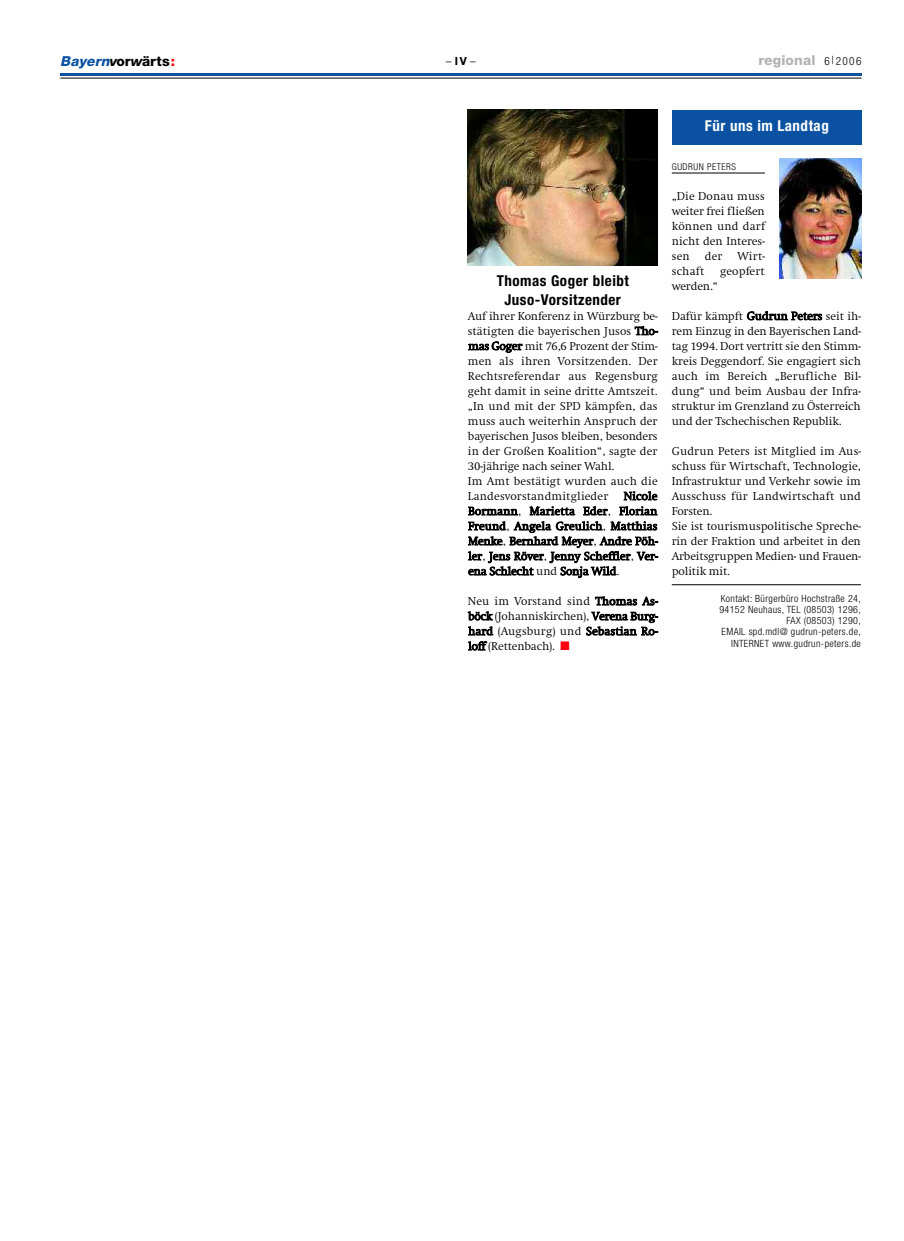
<style>
.page{position:relative;width:904px;height:1241px;background:#fff}
.page>*{position:absolute;margin:0;border:0;box-sizing:border-box;transform-origin:0 0}
.t1{font:700 condensed 15px/18.8px "Helvetica Neue";letter-spacing:.035em;color:#000;text-align:center}
.t2{font:700 condensed 15px "Helvetica Neue";letter-spacing:.035em;color:#fff}
.t3{font:800 13.75px "Helvetica Logo VW";letter-spacing:-.005em;color:#000}
.t4{font:800 13.75px "Helvetica Neue";letter-spacing:.01em;color:#b3b3b3}
.t5{font:300 11.88px/15px "Swift EF";color:#000;text-align:justify}
.t6{font:300 11.25px "Helvetica Neue";color:#000}
.t7{font:300 condensed 10px/11.2px "Helvetica Neue";letter-spacing:.04em;color:#000;text-align:right}
.t8{font:300 condensed 9.38px "Helvetica Neue";letter-spacing:.06em;color:#000}
.s1{font-style:italic;color:#0a51a1}
.s2{color:#ff000f}
.s3{font-weight:700}
.s4{font-weight:300;font-stretch:condensed;font-size:11.25px;color:#000}
.s5{font-family:"Monotype Sorts";font-weight:400;color:#ff000f}
</style>
<div class="page">
<div style="left:672px;top:110px;width:189px;height:35px;background:#0a51a1"></div>
<hr style="left:671px;top:173px;width:94px;height:1px;background:#000">
<hr style="left:671px;top:584px;width:189px;height:1px;background:#000">
<img style="left:780px;top:158px;width:81px;height:121px">
<hr style="left:60px;top:78px;width:801px;height:1px;background:#000">
<hr style="left:60px;top:73px;width:801px;height:3px;background:#0a51a1">
<img style="left:468px;top:110px;width:189px;height:156px">
<p class="t3" style="left:60px;top:56px;width:116px"><span class="s1">Bayern</span>vorwärts<span class="s2">:</span></p>
<p class="t6" style="left:446px;top:57px;width:31px">–<span class="s3">IV</span>–</p>
<p class="t4" style="left:758px;top:55px;width:104px">regional <span class="s4">6| 2006</span></p>
<p class="t1" style="left:497px;top:272px;width:134px">Thomas Goger bleibt<br>Juso-Vorsitzender</p>
<p class="t5" style="left:468px;top:309px;width:191px;text-align:left">Auf ihrer Konferenz in Würzburg be&shy;stätigten die bayerischen Jusos Tho&shy;mas Goger mit 76,6 Prozent der Stim&shy;men als ihren Vorsitzenden. Der Rechtsreferendar aus Regensburg geht damit in seine dritte Amtszeit. „In und mit der SPD kämpfen, das muss auch weiterhin Anspruch der bayerischen Jusos bleiben, besonders in der Großen Koalition“, sagte der 30-jährige nach seiner Wahl.<br>Im Amt bestätigt wurden auch die Landesvorstandmitglieder</p>
<p class="t5" style="left:468px;top:489px;width:191px;text-indent:156px">Nicole Bormann, Marietta Eder, Florian Freund, Angela Greulich, Matthias Menke, Bernhard Meyer, Andre Pöh&shy;ler, Jens Röver, Jenny Scheffler, Ver&shy;ena Schlecht und Sonja Wild.</p>
<p class="t5" style="left:468px;top:594px;width:191px">Neu im Vorstand sind Thomas As&shy;böck (Johanniskirchen), Verena Burg&shy;hard (Augsburg) und Sebastian Ro&shy;loff (Rettenbach). <span class="s5">■</span></p>
<p class="t2" style="left:705px;top:120px;width:125px">Für uns im Landtag</p>
<p class="t8" style="left:671px;top:163px;width:66px">GUDRUN PETERS</p>
<p class="t5" style="left:671px;top:189px;width:95px">„Die Donau muss weiter frei fließen können und darf nicht den Interes&shy;sen</p>
<p class="t5" style="left:704px;top:249px;width:19px">der</p>
<p class="t5" style="left:737px;top:249px;width:29px">Wirt-</p>
<p class="t5" style="left:671px;top:264px;width:34px">schaft</p>
<p class="t5" style="left:720px;top:264px;width:46px">geopfert</p>
<p class="t5" style="left:671px;top:279px;width:47px">werden.“</p>
<p class="t5" style="left:671px;top:309px;width:191px">Dafür kämpft Gudrun Peters seit ih&shy;rem Einzug in den Bayerischen Land&shy;tag 1994. Dort vertritt sie den Stimm&shy;kreis Deggendorf. Sie engagiert sich auch im Bereich „Berufliche Bil&shy;dung“ und beim Ausbau der Infra&shy;struktur im Grenzland zu Österreich und der Tschechischen Republik.</p>
<p class="t5" style="left:671px;top:444px;width:191px;text-align:left">Gudrun Peters ist Mitglied im Aus&shy;schuss für Wirtschaft, Technologie,<br>Infrastruktur und Verkehr sowie im<br>Ausschuss für Landwirtschaft und<br>Forsten.<br>Sie ist tourismuspolitische Spreche&shy;rin der Fraktion und arbeitet in den<br>Arbeitsgruppen Medien- und Frauen&shy;politik mit.</p>
<p class="t7" style="left:719px;top:593px;width:143px">Kontakt: Bürgerbüro Hochstraße 24,<br>94152 Neuhaus, TEL (08503) 1296,<br>FAX (08503) 1290,<br>EMAIL spd.mdl@ gudrun-peters.de,<br>INTERNET www.gudrun-peters.de</p>
</div>
